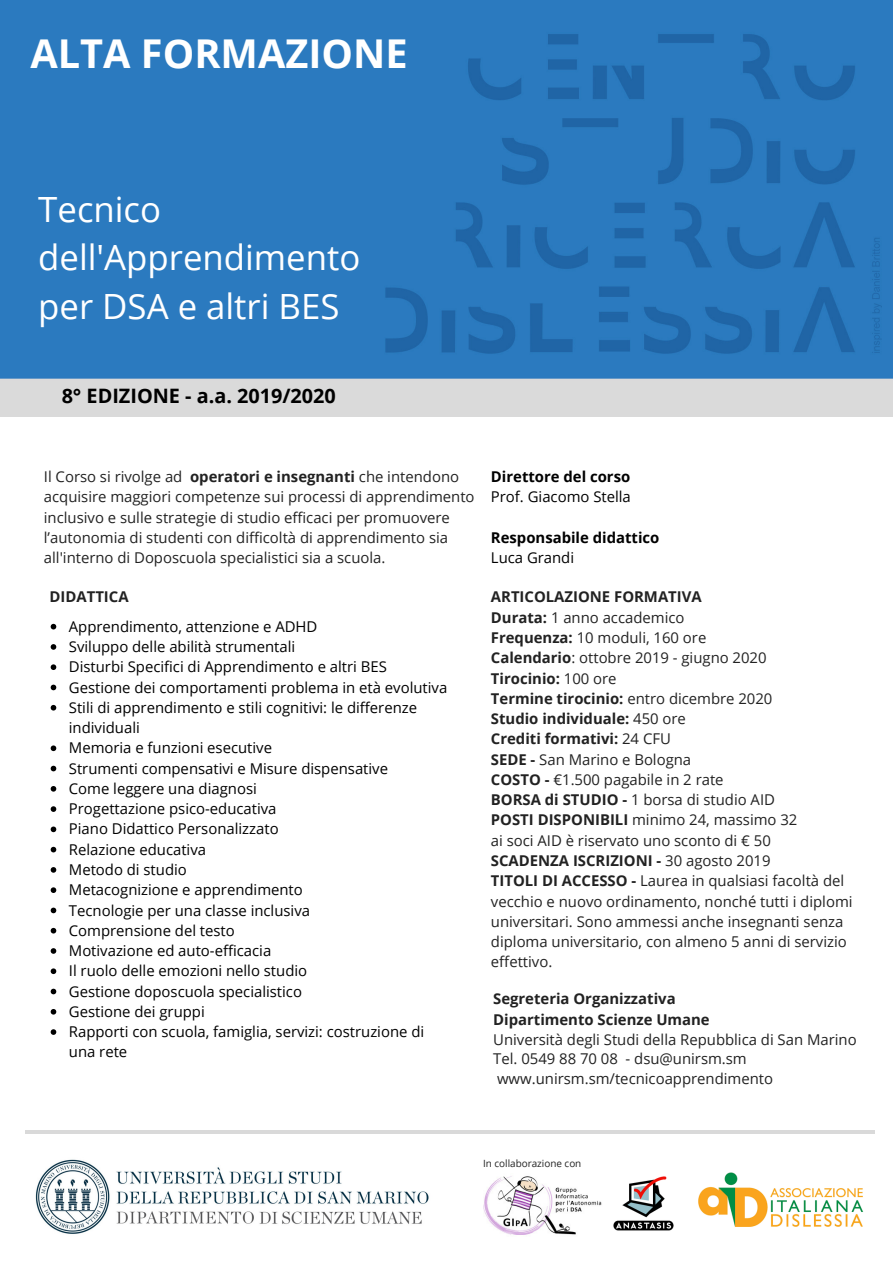
<style>
.page{position:relative;width:893px;height:1263px;background:#fff}
.page>*{position:absolute;margin:0;border:0;box-sizing:border-box;transform-origin:0 0}
.t1{font:700 39.75px "Open Sans";color:#fff}
.t2{font:34.8px/48.4px "Open Sans";color:#fff}
.t3{font:700 19.8px "Open Sans";color:#000}
.t4{font:14.85px/20.2px "Open Sans";color:#222}
.t5{font:14.85px/20.2px "Open Sans";color:#000}
.t6{font:700 14.85px/20.2px "Open Sans";color:#222}
.t7{font:700 14.85px "Open Sans";color:#000}
.t8{font:9.9px "Open Sans";color:#222}
.s1{font-weight:700}
.s2{font-weight:400}
</style>
<div class="page">
<img style="left:35px;top:1159px;width:394px;height:75px">
<img style="left:0;top:0;width:893px;height:417px">
<img style="left:698px;top:1172px;width:166px;height:55px">
<svg style="left:51px;top:624px;width:5px;height:5px"></svg>
<svg style="left:51px;top:644px;width:5px;height:6px"></svg>
<svg style="left:51px;top:664px;width:5px;height:6px"></svg>
<svg style="left:51px;top:685px;width:5px;height:5px"></svg>
<svg style="left:51px;top:705px;width:5px;height:5px"></svg>
<svg style="left:51px;top:745px;width:5px;height:6px"></svg>
<svg style="left:51px;top:766px;width:5px;height:5px"></svg>
<svg style="left:51px;top:786px;width:5px;height:6px"></svg>
<svg style="left:51px;top:806px;width:5px;height:6px"></svg>
<svg style="left:51px;top:826px;width:5px;height:6px"></svg>
<svg style="left:51px;top:847px;width:5px;height:5px"></svg>
<svg style="left:51px;top:867px;width:5px;height:6px"></svg>
<svg style="left:51px;top:887px;width:5px;height:6px"></svg>
<svg style="left:51px;top:908px;width:5px;height:5px"></svg>
<svg style="left:51px;top:928px;width:5px;height:5px"></svg>
<svg style="left:51px;top:948px;width:5px;height:6px"></svg>
<svg style="left:51px;top:968px;width:5px;height:6px"></svg>
<svg style="left:51px;top:989px;width:5px;height:5px"></svg>
<svg style="left:51px;top:1009px;width:5px;height:5px"></svg>
<svg style="left:51px;top:1029px;width:5px;height:6px"></svg>
<img style="left:613px;top:1176px;width:61px;height:55px">
<img style="left:483px;top:1176px;width:119px;height:59px">
<hr style="left:26px;top:1130px;width:849px;height:4px;background:#d9d9d9">
<h1 class="t1" style="left:30px;top:25px;width:379px">ALTA FORMAZIONE</h1>
<h2 class="t2" style="left:38px;top:184px;width:324px">Tecnico dell'Apprendimento per DSA e altri BES</h2>
<h3 class="t3" style="left:62px;top:382px;width:276px">8° EDIZIONE - a.a. 2019/2020</h3>
<p class="t4" style="left:44px;top:466px;width:432px">Il Corso si rivolge ad <span class="s1">operatori e insegnanti</span> che intendono acquisire maggiori competenze sui processi di apprendimento inclusivo e sulle strategie di studio efficaci per promuovere l’autonomia di studenti con difficoltà di apprendimento sia all'interno di Doposcuola specialistici sia a scuola.</p>
<p class="t6" style="left:50px;top:586px;width:81px">DIDATTICA</p>
<p class="t5" style="left:69px;top:616px;width:380px">Apprendimento, attenzione e ADHD<br>Sviluppo delle abilità strumentali<br>Disturbi Specifici di Apprendimento e altri BES Gestione dei comportamenti problema in età evolutiva Stili di apprendimento e stili cognitivi: le differenze individuali<br>Memoria e funzioni esecutive<br>Strumenti compensativi e Misure dispensative<br>Come leggere una diagnosi<br>Progettazione psico-educativa<br>Piano Didattico Personalizzato<br>Relazione educativa<br>Metodo di studio<br>Metacognizione e apprendimento<br>Tecnologie per una classe inclusiva<br>Comprensione del testo<br>Motivazione ed auto-efficacia<br>Il ruolo delle emozioni nello studio<br>Gestione doposcuola specialistico<br>Gestione dei gruppi<br>Rapporti con scuola, famiglia, servizi: costruzione di una rete</p>
<p class="t7" style="left:491px;top:466px;width:141px">Direttore del corso</p>
<p class="t5" style="left:491px;top:486px;width:141px">Prof. Giacomo Stella</p>
<p class="t7" style="left:491px;top:527px;width:170px">Responsabile didattico</p>
<p class="t5" style="left:491px;top:547px;width:85px">Luca Grandi</p>
<p class="t6" style="left:491px;top:586px;width:283px">ARTICOLAZIONE FORMATIVA<br>Durata: <span class="s2">1 anno accademico<br></span>Frequenza: <span class="s2">10 moduli, 160 ore<br></span>Calendario<span class="s2">: ottobre 2019 - giugno 2020<br></span>Tirocinio: <span class="s2">100 ore<br></span>Termine tirocinio: <span class="s2">entro dicembre 2020<br></span>Studio individuale: <span class="s2">450 ore<br></span>Crediti formativi: <span class="s2">24 CFU</span></p>
<p class="t4" style="left:491px;top:749px;width:363px"><span class="s1">SEDE -</span> San Marino e Bologna<br><span class="s1">COSTO -</span> €1.500 pagabile in 2 rate<br><span class="s1">BORSA di STUDIO -</span> 1 borsa di studio AID<br><span class="s1">POSTI DISPONIBILI</span> minimo 24, massimo 32<br>ai soci AID è riservato uno sconto di € 50<br><span class="s1">SCADENZA ISCRIZIONI -</span> 30 agosto 2019<br><span class="s1">TITOLI DI ACCESSO -</span> Laurea in qualsiasi facoltà del vecchio e nuovo ordinamento, nonché tutti i diplomi universitari. Sono ammessi anche insegnanti senza diploma universitario, con almeno 5 anni di servizio effettivo.</p>
<p class="t6" style="left:493px;top:988px;width:218px">Segreteria Organizzativa<br>Dipartimento Scienze Umane</p>
<p class="t4" style="left:493px;top:1029px;width:365px">Università degli Studi della Repubblica di San Marino</p>
<p class="t4" style="left:493px;top:1048px;width:281px">Tel. 0549 88 70 08 - dsu@unirsm.sm www.unirsm.sm/tecnicoapprendimento</p>
<p class="t8" style="left:483px;top:1156px;width:100px">In collaborazione con</p>
</div>
